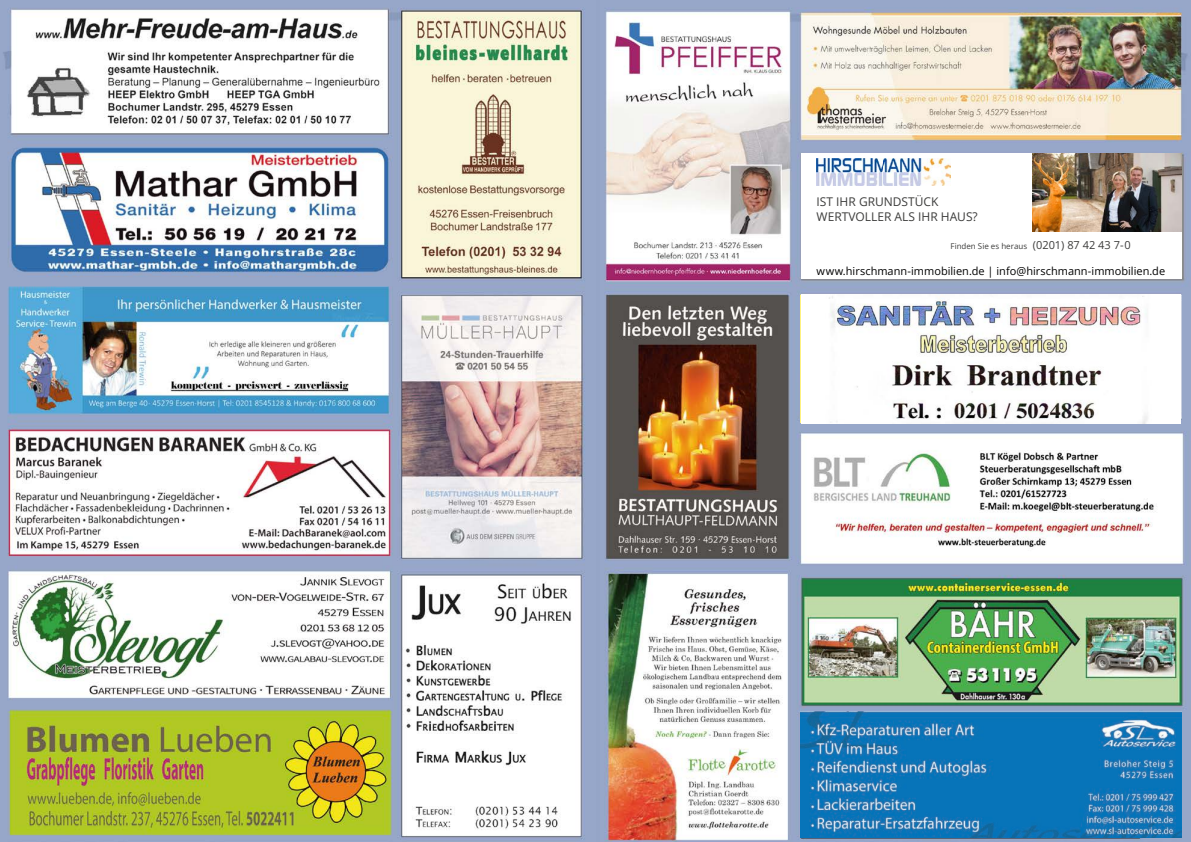
<style>
.page{position:relative;width:1191px;height:842px;background:#fff}
.page>*{position:absolute;margin:0;border:0;box-sizing:border-box;transform-origin:0 0}
.t1{font:12px/14.4px "Open Sans";color:#3c3c3b}
.t2{font:11px "Open Sans";color:#000}
.t3{font:8px "Open Sans";color:#3c3c3b}
.s1{font-size:11px}
</style>
<div class="page">
<img style="left:0;top:0;width:1191px;height:842px">
<img style="left:606px;top:20px;width:567px;height:103px">
<div style="left:801px;top:153px;width:380px;height:126px;background:#fff"></div>
<img style="left:816px;top:158px;width:134px;height:27px">
<img style="left:1032px;top:154px;width:149px;height:78px">
<img style="left:801px;top:294px;width:379px;height:129px">
<img style="left:801px;top:712px;width:380px;height:125px">
<p class="t1" style="left:816px;top:195px;width:163px">IST IHR GRUNDSTÜCK<br>WERTVOLLER ALS IHR HAUS?</p>
<p class="t3" style="left:950px;top:240px;width:182px">Finden Sie es heraus <span class="s1">(0201) 87 42 43 7-0</span></p>
<p class="t2" style="left:816px;top:263px;width:350px">www.hirschmann-immobilien.de | info@hirschmann-immobilien.de</p>
</div>
